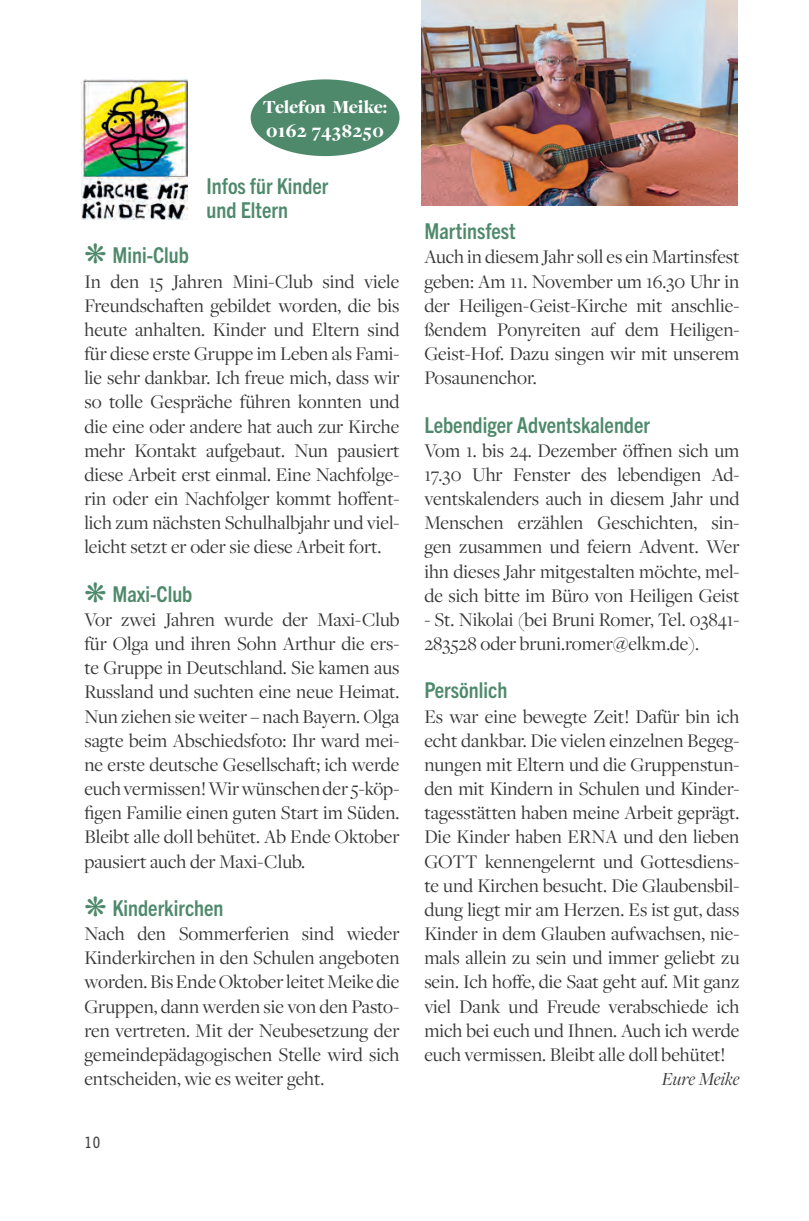
<style>
.page{position:relative;width:809px;height:1221px;background:#fff}
.page>*{position:absolute;margin:0;border:0;box-sizing:border-box;transform-origin:0 0}
.t1{font:700 condensed 21.88px/24.2px "Trade Gothic Next LT Pro";color:#4e896b}
.t2{font:20.12px/24.2px "Freight Disp Pro";color:#363536;text-align:justify}
.t3{font:900 19.25px/24.2px "Freight Disp Pro";letter-spacing:-.005em;color:#fff}
.t4{font:italic 19.25px "Freight Disp Pro";letter-spacing:-.005em;color:#363536}
.t5{font:condensed 15.75px "Trade Gothic Next LT Pro";color:#3e3e3f}
</style>
<div class="page">
<img style="left:81px;top:79px;width:106px;height:140px">
<div style="left:251px;top:79px;width:148px;height:77px;background:#4e896b;border-radius:50%"></div>
<img style="left:422px;top:0;width:315px;height:206px">
<p class="t3" style="left:263px;top:94px;width:126px">Telefon Meike:<br>0162 7438250</p>
<p class="t1" style="left:206px;top:172px;width:123px">Infos für Kinder und Eltern</p>
<p class="t1" style="left:84px;top:242px;width:106px">❋ Mini-Club</p>
<p class="t2" style="left:84px;top:268px;width:317px">In den 15 Jahren Mini-Club sind viele Freundschaften gebildet worden, die bis heute anhalten. Kinder und Eltern sind für diese erste Gruppe im Leben als Fami&shy;lie sehr dankbar. Ich freue mich, dass wir so tolle Gespräche führen konnten und die eine oder andere hat auch zur Kirche mehr Kontakt aufgebaut. Nun pausiert diese Arbeit erst einmal. Eine Nachfolge&shy;rin oder ein Nachfolger kommt hoffent&shy;lich zum nächsten Schulhalbjahr und viel&shy;leicht setzt er oder sie diese Arbeit fort.</p>
<p class="t1" style="left:84px;top:580px;width:109px">❋ Maxi-Club</p>
<p class="t2" style="left:84px;top:606px;width:317px">Vor zwei Jahren wurde der Maxi-Club für Olga und ihren Sohn Arthur die ers&shy;te Gruppe in Deutschland. Sie kamen aus Russland und suchten eine neue Heimat.<br>Nun ziehen sie weiter – nach Bayern. Olga sagte beim Abschiedsfoto: Ihr ward mei&shy;ne erste deutsche Gesellschaft; ich werde euch vermissen! Wir wünschen der 5-köp&shy;figen Familie einen guten Start im Süden.<br>Bleibt alle doll behütet. Ab Ende Oktober pausiert auch der Maxi-Club.</p>
<p class="t1" style="left:84px;top:894px;width:141px">❋ Kinderkirchen</p>
<p class="t2" style="left:84px;top:920px;width:317px">Nach den Sommerferien sind wieder Kinderkirchen in den Schulen angeboten worden. Bis Ende Oktober leitet Meike die Gruppen, dann werden sie von den Pasto&shy;ren vertreten. Mit der Neubesetzung der gemeindepädagogischen Stelle wird sich entscheiden, wie es weiter geht.</p>
<p class="t5" style="left:84px;top:1130px;width:17px">10</p>
<p class="t1" style="left:424px;top:218px;width:93px">Martinsfest</p>
<p class="t2" style="left:424px;top:244px;width:317px">Auch in diesem Jahr soll es ein Martinsfest geben: Am 11. November um 16.30 Uhr in der Heiligen-Geist-Kirche mit anschlie&shy;ßendem Ponyreiten auf dem Heiligen-Geist-Hof. Dazu singen wir mit unserem Posaunenchor.</p>
<p class="t1" style="left:424px;top:411px;width:227px">Lebendiger Adventskalender</p>
<p class="t2" style="left:424px;top:437px;width:317px">Vom 1. bis 24. Dezember öffnen sich um 17.30 Uhr Fenster des lebendigen Ad&shy;ventskalenders auch in diesem Jahr und Menschen erzählen Geschichten, sin&shy;gen zusammen und feiern Advent. Wer ihn dieses Jahr mitgestalten möchte, mel&shy;de sich bitte im Büro von Heiligen Geist</p>
<p class="t2" style="left:424px;top:606px;width:317px">- St. Nikolai (bei Bruni Romer, Tel. 03841-<br>283528 oder bruni.romer@elkm.de).</p>
<p class="t1" style="left:424px;top:677px;width:84px">Persönlich</p>
<p class="t2" style="left:424px;top:703px;width:317px">Es war eine bewegte Zeit! Dafür bin ich echt dankbar. Die vielen einzelnen Begeg&shy;nungen mit Eltern und die Gruppenstun&shy;den mit Kindern in Schulen und Kinder&shy;tagesstätten haben meine Arbeit geprägt.<br>Die Kinder haben ERNA und den lieben GOTT kennengelernt und Gottesdiens&shy;te und Kirchen besucht. Die Glaubensbil&shy;dung liegt mir am Herzen. Es ist gut, dass Kinder in dem Glauben aufwachsen, nie&shy;mals allein zu sein und immer geliebt zu sein. Ich hoffe, die Saat geht auf. Mit ganz viel Dank und Freude verabschiede ich mich bei euch und Ihnen. Auch ich werde euch vermissen. Bleibt alle doll behütet!</p>
<p class="t4" style="left:661px;top:1066px;width:79px">Eure Meike</p>
</div>
